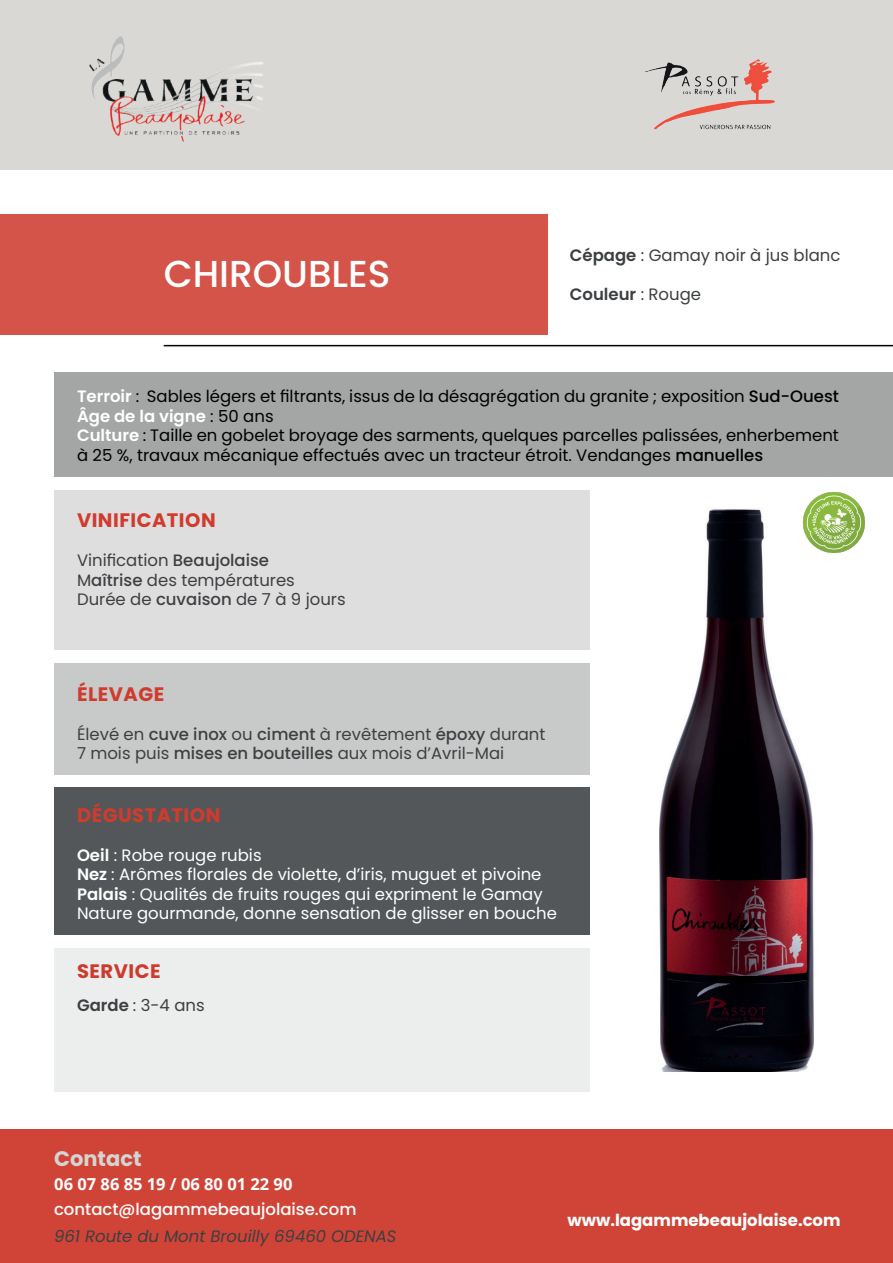
<style>
.page{position:relative;width:893px;height:1263px;background:#fff}
.page>*{position:absolute;margin:0;border:0;box-sizing:border-box;transform-origin:0 0}
.t1{font:500 37.5px "Poppins";color:#fff}
.t2{font:700 21px "Poppins";color:#d3d5d3}
.t3{font:700 19.5px "Poppins";letter-spacing:.025em;color:#d03b2d}
.t4{font:700 19.5px "Poppins";letter-spacing:.025em;color:#ce3a2d}
.t5{font:16.5px/19.6px "Poppins";color:#000}
.t6{font:16.5px/19.5px "Poppins";color:#3d3f42}
.t7{font:16.5px/19.5px "Poppins";color:#fff}
.t8{font:italic 16.5px "Poppins";color:#3c3f41}
.t9{font:500 16.5px "Poppins";color:#fff}
.t10{font:700 16.5px "Poppins";color:#fff}
.t11{font:16.5px "Poppins";color:#3c3f41}
.t12{font:700 16.5px "Open Sans";color:#fff}
.t13{font:600 16.5px "Poppins";color:#3c3f41}
.s1{font-weight:600}
.s2{font-weight:400}
.s3{font-weight:600;color:#fff}
.s4{font-weight:500}
</style>
<div class="page">
<div style="left:0;top:215px;width:548px;height:120px;background:#d45449"></div>
<div style="left:54px;top:372px;width:839px;height:104px;background:#a4a5a5"></div>
<div style="left:54px;top:948px;width:535px;height:143px;background:#eceded"></div>
<div style="left:54px;top:663px;width:535px;height:111px;background:#c8c9c9"></div>
<div style="left:54px;top:787px;width:535px;height:147px;background:#545759"></div>
<div style="left:54px;top:490px;width:535px;height:159px;background:#dedede"></div>
<div style="left:0;top:1128px;width:893px;height:135px;background:#d04437"></div>
<div style="left:0;top:0;width:893px;height:170px;background:#d9d8d5"></div>
<img style="left:89px;top:36px;width:174px;height:106px">
<img style="left:660px;top:509px;width:154px;height:562px">
<img style="left:804px;top:492px;width:60px;height:61px">
<hr style="left:164px;top:345px;width:729px;height:1px;background:#000">
<img style="left:645px;top:59px;width:130px;height:71px">
<h1 class="t1" style="left:164px;top:252px;width:228px">CHIROUBLES</h1>
<p class="t11" style="left:570px;top:245px;width:272px"><span class="s1">Cépage</span> : Gamay noir à jus blanc</p>
<p class="t13" style="left:570px;top:285px;width:133px">Couleur <span class="s2">: Rouge</span></p>
<p class="t5" style="left:77px;top:386px;width:763px"><span class="s3">Terroir</span> : Sables légers et filtrants, issus de la désagrégation du granite ; exposition <span class="s4">Sud-Ouest </span><span class="s3">Âge de la vigne</span> : 50 ans<br><span class="s3">Culture</span> : Taille en gobelet broyage des sarments, quelques parcelles palissées, enherbement à 25 %, travaux mécanique effectués avec un tracteur étroit. Vendanges <span class="s4">manuelles</span></p>
<p class="t3" style="left:77px;top:509px;width:140px">VINIFICATION</p>
<p class="t6" style="left:77px;top:551px;width:270px">Vinification <span class="s4">Beaujolaise<br></span>M<span class="s4">aîtrise</span> des températures<br>Durée de <span class="s4">cuvaison</span> de 7 à 9 jours</p>
<p class="t3" style="left:77px;top:683px;width:89px">ÉLEVAGE</p>
<p class="t6" style="left:77px;top:724px;width:470px">Élevé en <span class="s4">cuve inox</span> ou <span class="s4">ciment</span> à revêtement <span class="s4">époxy</span> durant<br>7 mois puis <span class="s4">mises en bouteilles</span> aux mois d’Avril-Mai</p>
<p class="t3" style="left:77px;top:804px;width:145px">DÉGUSTATION</p>
<p class="t7" style="left:77px;top:845px;width:481px"><span class="s1">Oeil</span> : Robe rouge rubis<br><span class="s1">Nez</span> : Arômes florales de violette, d’iris, muguet et pivoine <span class="s1">Palais</span> : Qualités de fruits rouges qui expriment le Gamay Nature gourmande, donne sensation de glisser en bouche</p>
<p class="t4" style="left:77px;top:960px;width:85px">SERVICE</p>
<p class="t6" style="left:77px;top:995px;width:129px"><span class="s1">Garde</span> : 3-4 ans</p>
<p class="t2" style="left:54px;top:1146px;width:89px">Contact</p>
<p class="t12" style="left:54px;top:1172px;width:240px">06 07 86 85 19 / 06 80 01 22 90</p>
<p class="t9" style="left:54px;top:1199px;width:304px">contact@lagammebeaujolaise.com</p>
<p class="t8" style="left:54px;top:1226px;width:344px">961 Route du Mont Brouilly 69460 ODENAS</p>
<p class="t10" style="left:567px;top:1211px;width:275px">www.lagammebeaujolaise.com</p>
</div>
